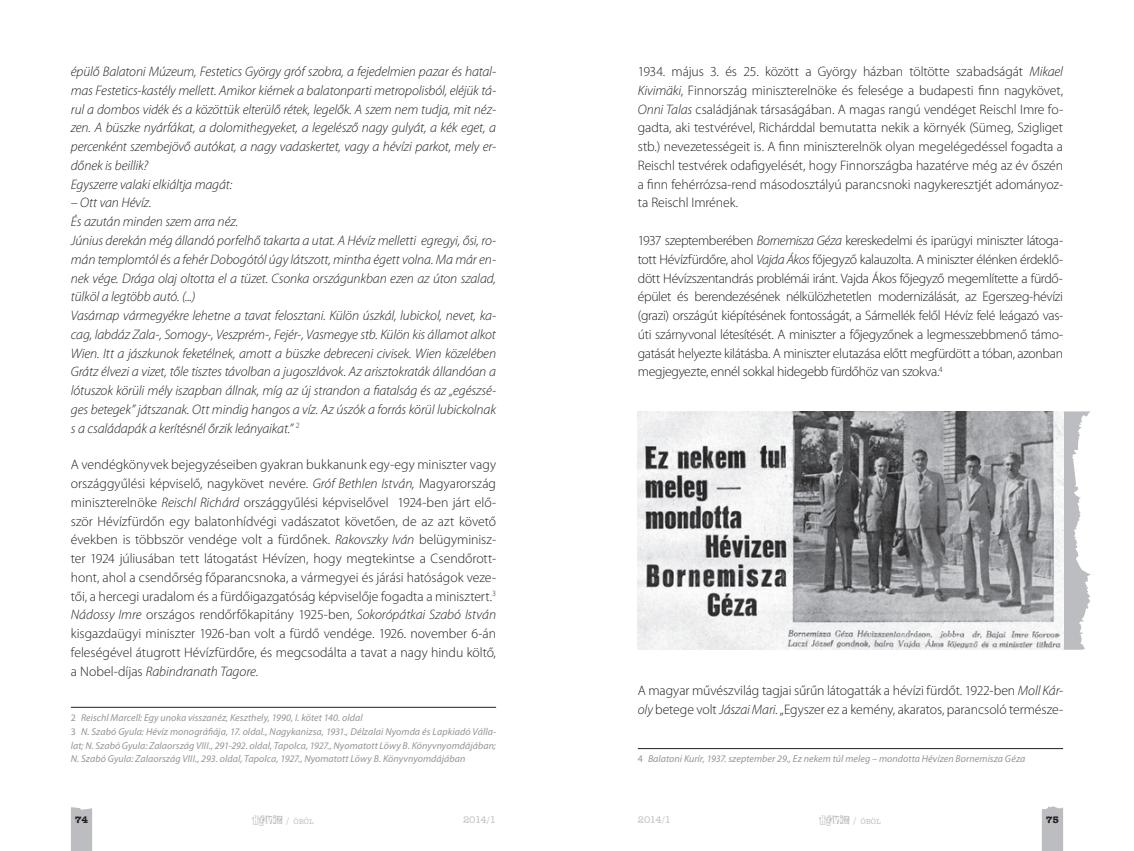
<style>
.page{position:relative;width:1134px;height:851px;background:#fff}
.page>*{position:absolute;margin:0;border:0;box-sizing:border-box;transform-origin:0 0}
.t1{font:300 13.75px/18.8px "Myriad Pro";letter-spacing:-.01em;color:#231f20;text-align:justify}
.t2{font:italic 300 13.75px/18.8px "Myriad Pro";letter-spacing:-.01em;color:#231f20}
.t3{font:italic 10px/13.8px "Myriad Pro";letter-spacing:.005em;color:#939598}
.t4{font:10px "American Typewriter HU Medium";letter-spacing:-.065em;color:#bcbdc0}
.t5{font:10px "Postinkantaja Job";color:#bcbdc0}
.t6{font:10px "American Typewriter HU Bold";color:#231f20}
.t7{font:7.5px "American Typewriter HU Medium";color:#bcbdc0}
.s1{font-style:italic}
.s2{font-style:normal}
.s3{font-size:10px}
</style>
<div class="page">
<svg style="left:71px;top:807px;width:21px;height:43px"></svg>
<svg style="left:1042px;top:806px;width:21px;height:44px"></svg>
<hr style="left:638px;top:748px;width:425px;height:1px;background:#231f20">
<svg style="left:1063px;top:411px;width:27px;height:238px"></svg>
<img style="left:638px;top:411px;width:425px;height:238px">
<hr style="left:71px;top:707px;width:425px;height:1px;background:#231f20">
<p class="t2" style="left:71px;top:62px;width:427px">épülő Balatoni Múzeum, Festetics György gróf szobra, a fejedelmien pazar és hatal&shy;mas Festetics-kastély mellett. Amikor kiérnek a balatonparti metropolisból, eléjük tá&shy;rul a dombos vidék és a közöttük elterülő rétek, legelők. A szem nem tudja, mit néz&shy;zen. A büszke nyárfákat, a dolomithegyeket, a legelésző nagy gulyát, a kék eget, a percenként szembejövő autókat, a nagy vadaskertet, vagy a hévízi parkot, mely er&shy;dőnek is beillik?<br>Egyszerre valaki elkiáltja magát:</p>
<p class="t2" style="left:71px;top:194px;width:427px">– Ott van Hévíz.<br>És azután minden szem arra néz.<br>Június derekán még állandó porfelhő takarta a utat. A Hévíz melletti egregyi, ősi, ro&shy;mán templomtól és a fehér Dobogótól úgy látszott, mintha égett volna. Ma már en&shy;nek vége. Drága olaj oltotta el a tüzet. Csonka országunkban ezen az úton szalad, tülköl a legtöbb autó. (...)<br>Vasárnap vármegyékre lehetne a tavat felosztani. Külön úszkál, lubickol, nevet, ka&shy;cag, labdáz Zala-, Somogy-, Veszprém-, Fejér-, Vasmegye stb. Külön kis államot alkot Wien. Itt a jászkunok feketélnek, amott a büszke debreceni civisek. Wien közelében Grátz élvezi a vizet, tőle tisztes távolban a jugoszlávok. Az arisztokraták állandóan a lótuszok körüli mély iszapban állnak, míg az új strandon a fiatalság és az „egészsé&shy;ges betegek” játszanak. Ott mindig hangos a víz. Az úszók a forrás körül lubickolnak s a családapák a kerítésnél őrzik leányaikat.” <sup>2</sup></p>
<p class="t1" style="left:71px;top:455px;width:427px">A vendégkönyvek bejegyzéseiben gyakran bukkanunk egy-egy miniszter vagy országgyűlési képviselő, nagykövet nevére. <span class="s1">Gróf Bethlen István,</span> Magyarország miniszterelnöke <span class="s1">Reischl Richárd</span> országgyűlési képviselővel 1924-ben járt elő&shy;ször Hévízfürdőn egy balatonhídvégi vadászatot követően, de az azt követő években is többször vendége volt a fürdőnek. <span class="s1">Rakovszky Iván</span> belügyminisz&shy;ter 1924 júliusában tett látogatást Hévízen, hogy megtekintse a Csendőrott&shy;hont, ahol a csendőrség főparancsnoka, a vármegyei és járási hatóságok veze&shy;tői, a hercegi uradalom és a fürdőigazgatóság képviselője fogadta a minisztert.<sup>3<br></sup><span class="s1">Nádossy Imre</span> országos rendőrfőkapitány 1925-ben, <span class="s1">Sokorópátkai Szabó István </span>kisgazdaügyi miniszter 1926-ban volt a fürdő vendége. 1926. november 6-án feleségével átugrott Hévízfürdőre, és megcsodálta a tavat a nagy hindu költő, a Nobel-díjas <span class="s1">Rabindranath Tagore</span>.</p>
<p class="t3" style="left:71px;top:710px;width:427px"><span class="s2">2</span> Reischl Marcell: Egy unoka visszanéz, Keszthely, 1990, I. kötet 140. oldal<br><span class="s2">3</span> N. Szabó Gyula: Hévíz monográfiája, 17. oldal., Nagykanizsa, 1931., Délzalai Nyomda és Lapkiadó Válla&shy;lat; N. Szabó Gyula: Zalaország VIII., 291-292. oldal, Tapolca, 1927., Nyomatott Löwy B. Könyvnyomdájában; N. Szabó Gyula: Zalaország VIII., 293. oldal, Tapolca, 1927., Nyomatott Löwy B. Könyvnyomdájában</p>
<p class="t1" style="left:638px;top:62px;width:427px">1934. május 3. és 25. között a György házban töltötte szabadságát <span class="s1">Mikael Kivimäki</span>, Finnország miniszterelnöke és felesége a budapesti finn nagykövet, <span class="s1">Onni Talas</span> családjának társaságában. A magas rangú vendéget Reischl Imre fo&shy;gadta, aki testvérével, Richárddal bemutatta nekik a környék (Sümeg, Szigliget stb.) nevezetességeit is. A finn miniszterelnök olyan megelégedéssel fogadta a Reischl testvérek odafigyelését, hogy Finnországba hazatérve még az év őszén a finn fehérrózsa-rend másodosztályú parancsnoki nagykeresztjét adományoz&shy;ta Reischl Imrének.</p>
<p class="t1" style="left:638px;top:231px;width:427px">1937 szeptemberében <span class="s1">Bornemisza Géza</span> kereskedelmi és iparügyi miniszter látoga&shy;tott Hévízfürdőre, ahol <span class="s1">Vajda Ákos</span> főjegyző kalauzolta. A miniszter élénken érdeklő&shy;dött Hévízszentandrás problémái iránt. Vajda Ákos főjegyző megemlítette a fürdő&shy;épület és berendezésének nélkülözhetetlen modernizálását, az Egerszeg-hévízi (grazi) országút kiépítésének fontosságát, a Sármellék felől Hévíz felé leágazó vas&shy;úti szárnyvonal létesítését. A miniszter a főjegyzőnek a legmesszebbmenő támo&shy;gatását helyezte kilátásba. A miniszter elutazása előtt megfürdött a tóban, azonban megjegyezte, ennél sokkal hidegebb fürdőhöz van szokva.<sup>4</sup></p>
<p class="t1" style="left:638px;top:681px;width:427px">A magyar művészvilág tagjai sűrűn látogatták a hévízi fürdőt. 1922-ben <span class="s1">Moll Kár&shy;oly</span> betege volt <span class="s1">Jászai Mari</span>. „Egyszer ez a kemény, akaratos, parancsoló természe-</p>
<p class="t3" style="left:638px;top:751px;width:389px"><span class="s2">4</span> Balatoni Kurír, 1937. szeptember 29., Ez nekem túl meleg – mondotta Hévízen Bornemisza Géza</p>
<p class="t6" style="left:75px;top:813px;width:15px">74</p>
<p class="t5" style="left:253px;top:813px;width:24px">H ÉVÍZ</p>
<p class="t7" style="left:287px;top:816px;width:13px"><span class="s3">/</span> öböl</p>
<p class="t4" style="left:463px;top:813px;width:35px">2014/1</p>
<p class="t4" style="left:638px;top:813px;width:35px">2014/1</p>
<p class="t5" style="left:820px;top:813px;width:24px">H ÉVÍZ</p>
<p class="t7" style="left:854px;top:816px;width:13px"><span class="s3">/</span> öböl</p>
<p class="t6" style="left:1046px;top:813px;width:15px">75</p>
</div>
